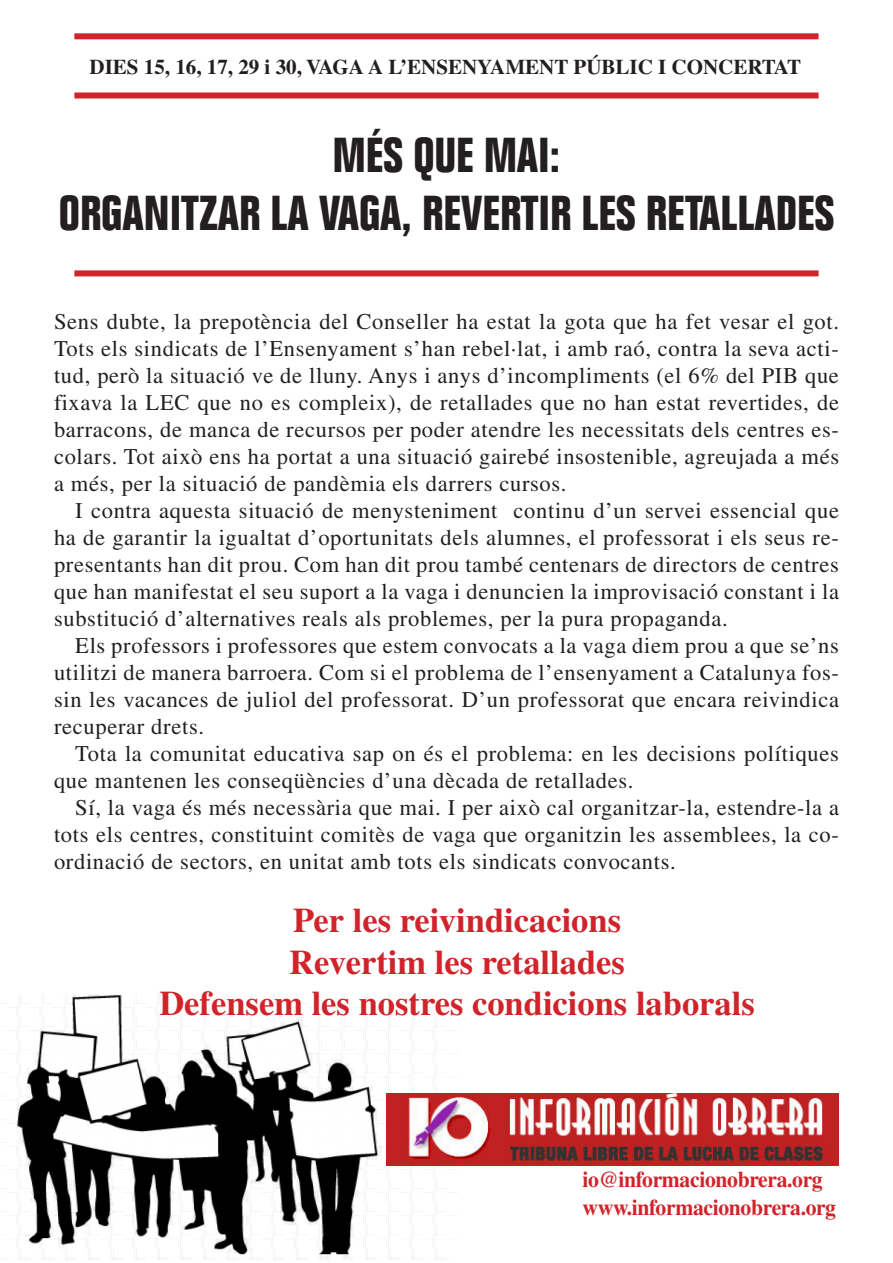
<style>
.page{position:relative;width:893px;height:1263px;background:#fff}
.page>*{position:absolute;margin:0;border:0;box-sizing:border-box;transform-origin:0 0}
.t1{font:700 condensed 48px/57.6px "Folio Std";color:#231f20;text-align:center}
.t2{font:700 34.5px "Times LT Std";color:#d1232a}
.t3{font:22.5px/27px "Times LT Std";letter-spacing:.03em;color:#231f20;text-align:justify}
.t4{font:700 22.5px "Times LT Std";letter-spacing:-.015em;color:#d1232a;scale:.96 1}
.t5{font:700 21px "Times LT Std";color:#231f20}
</style>
<div class="page">
<img style="left:17px;top:994px;width:440px;height:265px">
<div style="left:74px;top:92px;width:745px;height:6px;background:#d1232a"></div>
<div style="left:74px;top:270px;width:745px;height:6px;background:#d1232a"></div>
<img style="left:387px;top:1094px;width:452px;height:71px">
<div style="left:74px;top:33px;width:745px;height:6px;background:#d1232a"></div>
<p class="t5" style="left:90px;top:54px;width:713px">DIES 15, 16, 17, 29 i 30, VAGA A L’ENSENYAMENT PÚBLIC I CONCERTAT</p>
<p class="t1" style="left:59px;top:128px;width:777px">MÉS QUE MAI:<br>ORGANITZAR LA VAGA, REVERTIR LES RETALLADES</p>
<p class="t3" style="left:54px;top:308px;width:787px">Sens dubte, la prepotència del Conseller ha estat la gota que ha fet vesar el got.<br>Tots els sindicats de l’Ensenyament s’han rebel·lat, i amb raó, contra la seva acti&shy;tud, però la situació ve de lluny. Anys i anys d’incompliments (el 6% del PIB que fixava la LEC que no es compleix), de retallades que no han estat revertides, de barracons, de manca de recursos per poder atendre les necessitats dels centres es&shy;colars. Tot això ens ha portat a una situació gairebé insostenible, agreujada a més a més, per la situació de pandèmia els darrers cursos.</p>
<p class="t3" style="left:54px;top:497px;width:786px;text-indent:21px">I contra aquesta situació de menysteniment continu d’un servei essencial que ha de garantir la igualtat d’oportunitats dels alumnes, el professorat i els seus re&shy;presentants han dit prou. Com han dit prou també centenars de directors de centres que han manifestat el seu suport a la vaga i denuncien la improvisació constant i la substitució d’alternatives reals als problemes, per la pura propaganda.</p>
<p class="t3" style="left:54px;top:632px;width:787px;text-indent:21px">Els professors i professores que estem convocats a la vaga diem prou a que se’ns utilitzi de manera barroera. Com si el problema de l’ensenyament a Catalunya fos&shy;sin les vacances de juliol del professorat. D’un professorat que encara reivindica recuperar drets.</p>
<p class="t3" style="left:54px;top:740px;width:786px;text-indent:21px">Tota la comunitat educativa sap on és el problema: en les decisions polítiques que mantenen les conseqüències d’una dècada de retallades.</p>
<p class="t3" style="left:54px;top:794px;width:787px;text-indent:21px">Sí, la vaga és més necessària que mai. I per això cal organitzar-la, estendre-la a tots els centres, constituint comitès de vaga que organitzin les assemblees, la co&shy;ordinació de sectors, en unitat amb tots els sindicats convocants.</p>
<p class="t2" style="left:293px;top:900px;width:329px">Per les reivindicacions</p>
<p class="t2" style="left:289px;top:941px;width:337px">Revertim les retallades</p>
<p class="t2" style="left:159px;top:983px;width:597px">Defensem les nostres condicions laborals</p>
<p class="t4" style="left:583px;top:1166px;width:252px">io@informacionobrera.org</p>
<p class="t4" style="left:583px;top:1194px;width:266px">www.informacionobrera.org</p>
</div>
